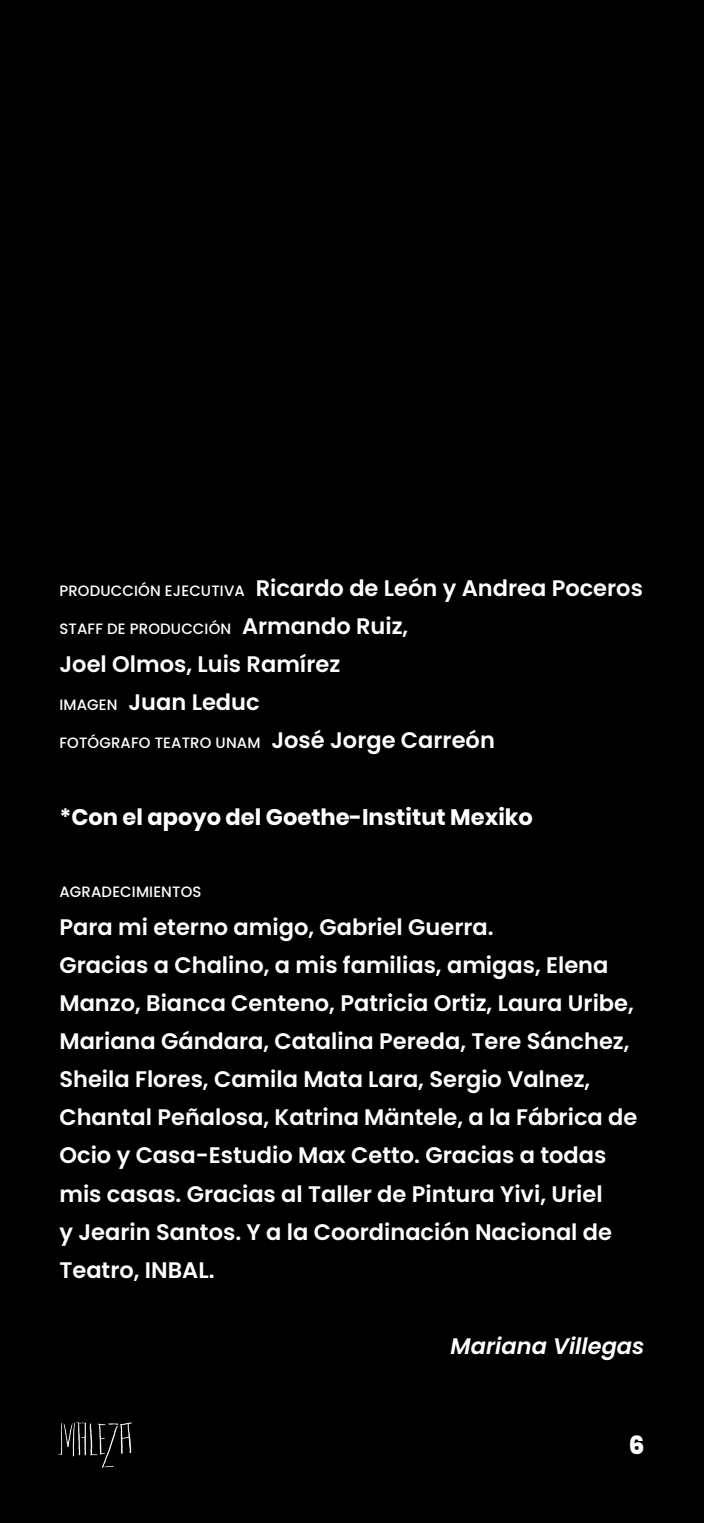
<style>
.page{position:relative;width:704px;height:1523px;background:#fff}
.page>*{position:absolute;margin:0;border:0;box-sizing:border-box;transform-origin:0 0}
.t1{font:800 25px "Poppins";color:#fff}
.t2{font:600 22.5px/38.1px "Poppins";color:#fff}
.t3{font:700 22.5px "Poppins";color:#fff}
.t4{font:italic 600 22.5px "Poppins";color:#fff}
.t5{font:500 15px "Poppins";letter-spacing:.01em;color:#fff}
.s1{font-weight:500;font-size:15px}
.s2{font-weight:600;font-size:22.5px}
</style>
<div class="page">
<div style="left:0;top:0;width:703px;height:1522px;background:#000"></div>
<img style="left:58px;top:1422px;width:74px;height:46px">
<p class="t2" style="left:59px;top:569px;width:584px"><span class="s1">PRODUCCIÓN EJECUTIVA</span> Ricardo de León y Andrea Poceros</p>
<p class="t5" style="left:59px;top:620px;width:350px">STAFF DE PRODUCCIÓN <span class="s2">Armando Ruiz,</span></p>
<p class="t2" style="left:59px;top:645px;width:282px">Joel Olmos, Luis Ramírez<br><span class="s1">IMAGEN</span> Juan Leduc</p>
<p class="t5" style="left:59px;top:734px;width:436px">FOTÓGRAFO TEATRO UNAM <span class="s2">José Jorge Carreón</span></p>
<p class="t3" style="left:59px;top:803px;width:474px">*Con el apoyo del Goethe-Institut Mexiko</p>
<p class="t5" style="left:59px;top:882px;width:143px">AGRADECIMIENTOS</p>
<p class="t2" style="left:59px;top:908px;width:579px">Para mi eterno amigo, Gabriel Guerra.<br>Gracias a Chalino, a mis familias, amigas, Elena Manzo, Bianca Centeno, Patricia Ortiz, Laura Uribe, Mariana Gándara, Catalina Pereda, Tere Sánchez, Sheila Flores, Camila Mata Lara, Sergio Valnez, Chantal Peñalosa, Katrina Mäntele, a la Fábrica de Ocio y Casa-Estudio Max Cetto. Gracias a todas mis casas. Gracias al Taller de Pintura Yivi, Uriel<br>y Jearin Santos. Y a la Coordinación Nacional de Teatro, INBAL.</p>
<p class="t4" style="left:450px;top:1333px;width:195px">Mariana Villegas</p>
<p class="t1" style="left:628px;top:1430px;width:17px">6</p>
</div>
